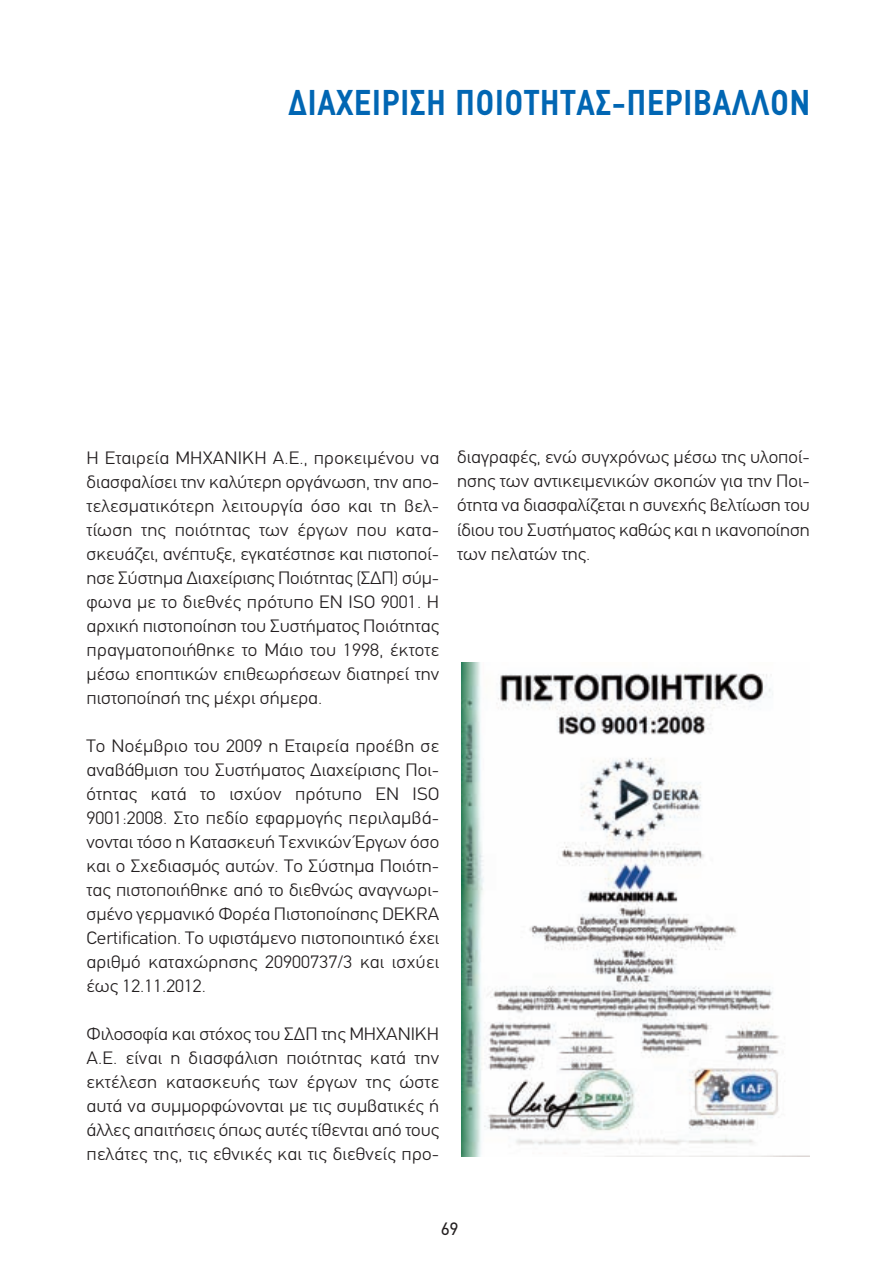
<style>
.page{position:relative;width:896px;height:1266px;background:#fff}
.page>*{position:absolute;margin:0;border:0;box-sizing:border-box;transform-origin:0 0}
.t1{font:700 36px "PF Din Text Condensed";letter-spacing:.025em;color:#0166b3}
.t2{font:300 18px/24px "PF Din Text";color:#231f20;text-align:justify;scale:1.08 1}
.t3{font:18px "PF Din Text";color:#231f20}
</style>
<div class="page">
<img style="left:461px;top:662px;width:348px;height:494px">
<h1 class="t1" style="left:288px;top:90px;width:523px">ΔΙΑΧΕΙΡΙΣΗ ΠΟΙΟΤΗΤΑΣ-ΠΕΡΙΒΑΛΛΟΝ</h1>
<p class="t2" style="left:86px;top:447px;width:328px">Η Εταιρεία ΜΗΧΑΝΙΚΗ Α.Ε., προκειμένου να διασφαλίσει την καλύτερη οργάνωση, την απο&shy;τελεσματικότερη λειτουργία όσο και τη βελ&shy;τίωση της ποιότητας των έργων που κατα&shy;σκευάζει, ανέπτυξε, εγκατέστησε και πιστοποί&shy;ησε Σύστημα Διαχείρισης Ποιότητας (ΣΔΠ) σύμ&shy;φωνα με το διεθνές πρότυπο ΕΝ ISO 9001. Η αρχική πιστοποίηση του Συστήματος Ποιότητας πραγματοποιήθηκε το Μάιο του 1998, έκτοτε μέσω εποπτικών επιθεωρήσεων διατηρεί την πιστοποίησή της μέχρι σήμερα.</p>
<p class="t2" style="left:86px;top:735px;width:328px">Το Νοέμβριο του 2009 η Εταιρεία προέβη σε αναβάθμιση του Συστήματος Διαχείρισης Ποι&shy;ότητας κατά το ισχύον πρότυπο EN ISO 9001:2008. Στο πεδίο εφαρμογής περιλαμβά&shy;νονται τόσο η Κατασκευή Τεχνικών Έργων όσο και ο Σχεδιασμός αυτών. Το Σύστημα Ποιότη&shy;τας πιστοποιήθηκε από το διεθνώς αναγνωρι&shy;σμένο γερμανικό Φορέα Πιστοποίησης DEKRA Certification. Το υφιστάμενο πιστοποιητικό έχει αριθμό καταχώρησης 20900737/3 και ισχύει έως 12.11.2012.</p>
<p class="t2" style="left:86px;top:1023px;width:328px">Φιλοσοφία και στόχος του ΣΔΠ της ΜΗΧΑΝΙΚΗ Α.Ε. είναι η διασφάλιση ποιότητας κατά την εκτέλεση κατασκευής των έργων της ώστε αυτά να συμμορφώνονται με τις συμβατικές ή άλλες απαιτήσεις όπως αυτές τίθενται από τους πελάτες της, τις εθνικές και τις διεθνείς προ-</p>
<p class="t2" style="left:457px;top:447px;width:328px">διαγραφές, ενώ συγχρόνως μέσω της υλοποί&shy;ησης των αντικειμενικών σκοπών για την Ποι&shy;ότητα να διασφαλίζεται η συνεχής βελτίωση του ίδιου του Συστήματος καθώς και η ικανοποίηση των πελατών της.</p>
<p class="t3" style="left:441px;top:1217px;width:18px">69</p>
</div>
